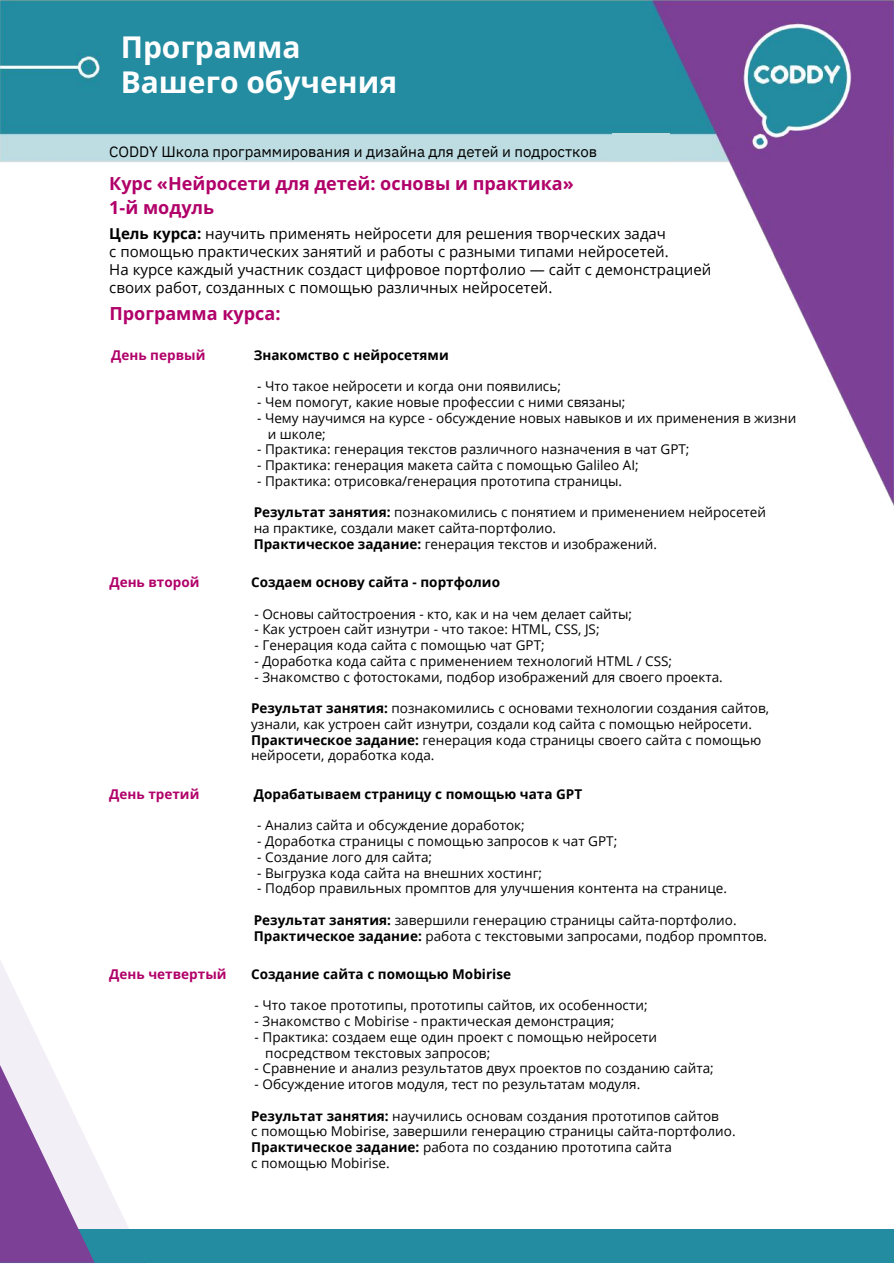
<style>
.page{position:relative;width:894px;height:1264px;background:#fff}
.page>*{position:absolute;margin:0;border:0;box-sizing:border-box;transform-origin:0 0}
.t1{font:700 30px/34.8px "Open Sans";color:#fff}
.t2{font:700 18px/24.8px "Open Sans";color:#b10069}
.t3{font:15px/18px "Open Sans";color:#000}
.t4{font:15px "IBM Plex Sans";color:#000}
.t5{font:13.5px/15.8px "Open Sans";color:#000}
.t6{font:700 13.5px "Open Sans";color:#000}
.t7{font:700 13.5px "Open Sans";color:#b10069}
.s1{font-weight:700}
</style>
<div class="page">
<div style="left:0;top:1229px;width:893px;height:32px;background:#248ca1"></div>
<svg style="left:0;top:960px;width:146px;height:303px"></svg>
<img style="left:0;top:0;width:893px;height:504px">
<img style="left:612px;top:134px;width:57px;height:26px">
<h1 class="t1" style="left:121px;top:29px;width:278px">Программа<br>Вашего обучения</h1>
<p class="t4" style="left:109px;top:142px;width:489px">CODDY Школа программирования и дизайна для детей и подростков</p>
<h2 class="t2" style="left:109px;top:170px;width:466px">Курс «Нейросети для детей: основы и практика»<br>1-й модуль</h2>
<p class="t3" style="left:109px;top:224px;width:603px"><span class="s1">Цель курса:</span> научить применять нейросети для решения творческих задач<br>с помощью практических занятий и работы с разными типами нейросетей.<br>На курсе каждый участник создаст цифровое портфолио — сайт с демонстрацией своих работ, созданных с помощью различных нейросетей.</p>
<h2 class="t2" style="left:109px;top:301px;width:173px">Программа курса:</h2>
<p class="t7" style="left:111px;top:345px;width:96px">День первый</p>
<p class="t7" style="left:109px;top:572px;width:92px">День второй</p>
<p class="t7" style="left:109px;top:784px;width:92px">День третий</p>
<p class="t6" style="left:253px;top:345px;width:196px">Знакомство с нейросетями</p>
<p class="t5" style="left:257px;top:378px;width:305px">- Что такое нейросети и когда они появились;</p>
<p class="t5" style="left:257px;top:394px;width:369px">- Чем помогут, какие новые профессии с ними связаны;</p>
<p class="t5" style="left:267px;top:410px;width:530px;text-indent:-11px">- Чему научимся на курсе - обсуждение новых навыков и их применения в жизни и школе;</p>
<p class="t5" style="left:257px;top:441px;width:433px">- Практика: генерация текстов различного назначения в чат GPT;</p>
<p class="t5" style="left:257px;top:457px;width:383px">- Практика: генерация макета сайта с помощью Galileo AI;</p>
<p class="t5" style="left:257px;top:473px;width:366px">- Практика: отрисовка/генерация прототипа страницы.</p>
<p class="t5" style="left:253px;top:504px;width:513px"><span class="s1">Результат занятия:</span> познакомились с понятием и применением нейросетей на практике, создали макет сайта-портфолио.<br><span class="s1">Практическое задание:</span> генерация текстов и изображений.</p>
<p class="t6" style="left:251px;top:572px;width:250px">Создаем основу сайта - портфолио</p>
<p class="t5" style="left:254px;top:605px;width:379px">- Основы сайтостроения - кто, как и на чем делает сайты;</p>
<p class="t5" style="left:254px;top:621px;width:346px">- Как устроен сайт изнутри - что такое: HTML, CSS, JS;</p>
<p class="t5" style="left:254px;top:637px;width:291px">- Генерация кода сайта с помощью чат GPT;</p>
<p class="t5" style="left:254px;top:653px;width:419px">- Доработка кода сайта с применением технологий HTML / CSS;</p>
<p class="t5" style="left:254px;top:668px;width:469px">- Знакомство с фотостоками, подбор изображений для своего проекта.</p>
<p class="t5" style="left:251px;top:700px;width:519px"><span class="s1">Результат занятия:</span> познакомились с основами технологии создания сайтов, узнали, как устроен сайт изнутри, создали код сайта с помощью нейросети.<br><span class="s1">Практическое задание:</span> генерация кода страницы своего сайта с помощью нейросети, доработка кода.</p>
<p class="t6" style="left:253px;top:784px;width:330px">Дорабатываем страницу с помощью чата GPT</p>
<p class="t5" style="left:257px;top:817px;width:269px">- Анализ сайта и обсуждение доработок;</p>
<p class="t5" style="left:257px;top:833px;width:361px">- Доработка страницы с помощью запросов к чат GPT;</p>
<p class="t5" style="left:257px;top:848px;width:176px">- Создание лого для сайта;</p>
<p class="t5" style="left:257px;top:864px;width:286px">- Выгрузка кода сайта на внешних хостинг;</p>
<p class="t5" style="left:257px;top:880px;width:471px">- Подбор правильных промптов для улучшения контента на странице.</p>
<p class="t5" style="left:253px;top:911px;width:515px"><span class="s1">Результат занятия:</span> завершили генерацию страницы сайта-портфолио.<br><span class="s1">Практическое задание:</span> работа с текстовыми запросами, подбор промптов.</p>
<p class="t7" style="left:109px;top:964px;width:119px">День четвертый</p>
<p class="t6" style="left:251px;top:964px;width:261px">Создание сайта с помощью Mobirise</p>
<p class="t5" style="left:254px;top:997px;width:394px">- Что такое прототипы, прототипы сайтов, их особенности;</p>
<p class="t5" style="left:254px;top:1013px;width:361px">- Знакомство с Mobirise - практическая демонстрация;</p>
<p class="t5" style="left:265px;top:1028px;width:393px;text-indent:-11px">- Практика: создаем еще один проект с помощью нейросети посредством текстовых запросов;</p>
<p class="t5" style="left:254px;top:1060px;width:460px">- Сравнение и анализ результатов двух проектов по созданию сайта;</p>
<p class="t5" style="left:254px;top:1076px;width:387px">- Обсуждение итогов модуля, тест по результатам модуля.</p>
<p class="t5" style="left:251px;top:1107px;width:486px"><span class="s1">Результат занятия:</span> научились основам создания прототипов сайтов<br>с помощью Mobirise, завершили генерацию страницы сайта-портфолио.<br><span class="s1">Практическое задание:</span> работа по созданию прототипа сайта<br>с помощью Mobirise.</p>
</div>
